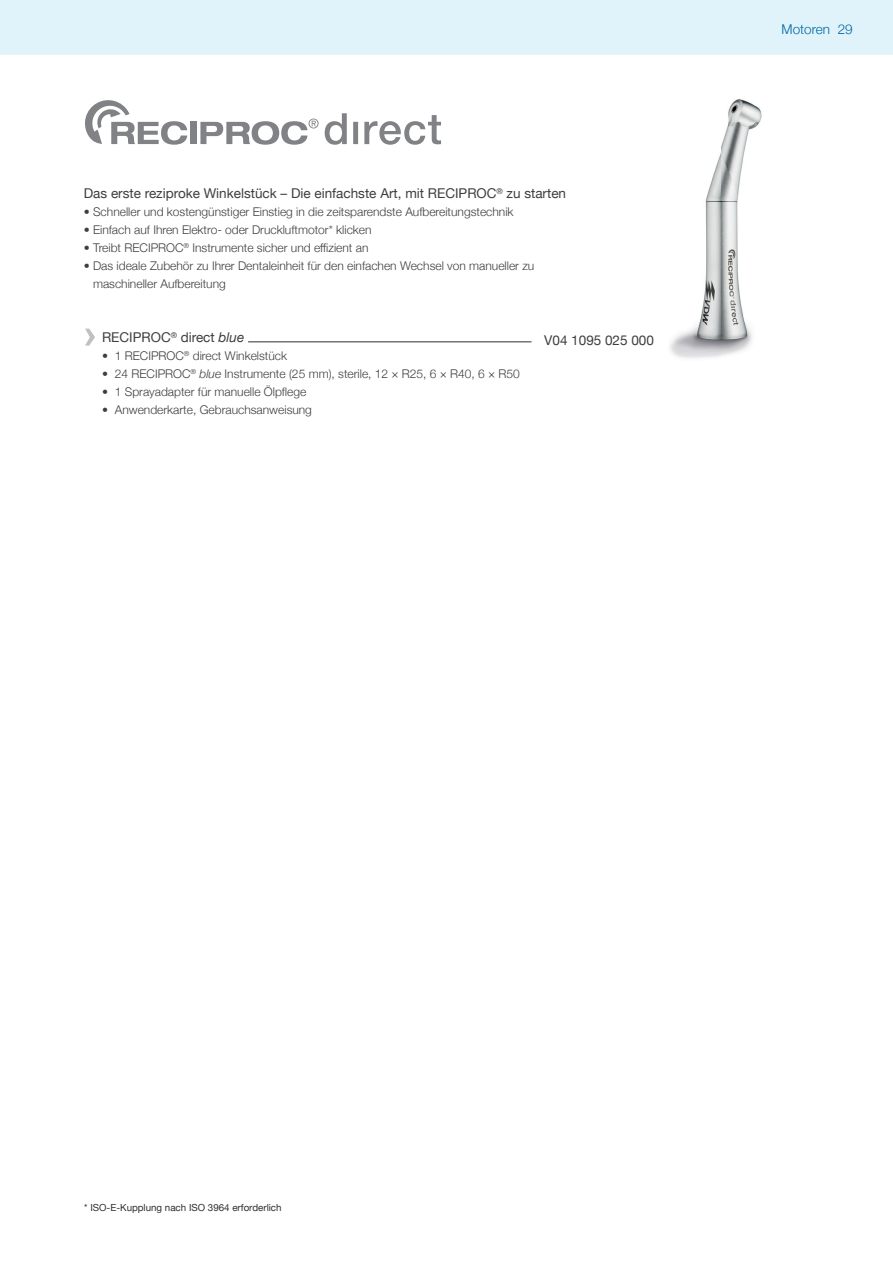
<style>
.page{position:relative;width:893px;height:1263px;background:#fff}
.page>*{position:absolute;margin:0;border:0;box-sizing:border-box;transform-origin:0 0}
.t1{font:13.5px "Helvetica Neue";color:#3e3e3f}
.t2{font:300 13.5px "Helvetica Neue";color:#0065a4}
.t3{font:300 12px/18px "Helvetica Neue";color:#3e3e3f}
.t4{font:9.75px "Helvetica Neue";color:#312f30}
.s1{font-style:italic}
.s2{color:#312f30}
</style>
<div class="page">
<div style="left:0;top:0;width:893px;height:54px;background:#e0f3fa"></div>
<hr style="left:248px;top:342px;width:283px;height:1px;background:#312f30">
<svg style="left:85px;top:329px;width:10px;height:17px"></svg>
<svg style="left:325px;top:113px;width:116px;height:32px"></svg>
<svg style="left:85px;top:100px;width:102px;height:45px"></svg>
<div style="left:190px;top:122px;width:6px;height:22px;background:#808285"></div>
<svg style="left:200px;top:119px;width:119px;height:26px"></svg>
<img style="left:669px;top:99px;width:93px;height:259px">
<p class="t1" style="left:84px;top:183px;width:484px">Das erste reziproke Winkelstück – Die einfachste Art, mit RECIPROC<sup>®</sup> zu starten</p>
<p class="t3" style="left:84px;top:202px;width:431px">• Schneller und kostengünstiger Einstieg in die zeitsparendste Aufbereitungstechnik</p>
<p class="t3" style="left:84px;top:220px;width:289px">• Einfach auf Ihren Elektro- oder Druckluftmotor* klicken</p>
<p class="t3" style="left:84px;top:238px;width:286px">• Treibt RECIPROC<sup>®</sup> Instrumente sicher und effi zient an</p>
<p class="t3" style="left:93px;top:256px;width:443px;text-indent:-9px">• Das ideale Zubehör zu Ihrer Dentaleinheit für den einfachen Wechsel von manueller zu maschineller Aufbereitung</p>
<p class="t1" style="left:102px;top:327px;width:144px">RECIPROC<sup>®</sup> direct <span class="s1">blue</span></p>
<p class="t3" style="left:102px;top:346px;width:187px">• 1 RECIPROC<sup>®</sup> direct Winkelstück</p>
<p class="t3" style="left:102px;top:364px;width:419px">• 24 RECIPROC<sup>®</sup> <span class="s1">blue</span> Instrumente (25 mm), sterile, 12 <span class="s2">×</span> R25, 6 <span class="s2">×</span> R40, 6 <span class="s2">×</span> R50</p>
<p class="t3" style="left:102px;top:382px;width:206px">• 1 Sprayadapter für manuelle Ölpflege</p>
<p class="t3" style="left:102px;top:400px;width:211px">• Anwenderkarte, Gebrauchsanweisung</p>
<p class="t1" style="left:544px;top:331px;width:111px">V04 1095 025 000</p>
<p class="t2" style="left:782px;top:18px;width:73px">Motoren 29</p>
<p class="t4" style="left:84px;top:1200px;width:199px">* ISO-E-Kupplung nach ISO 3964 erforderlich</p>
</div>
